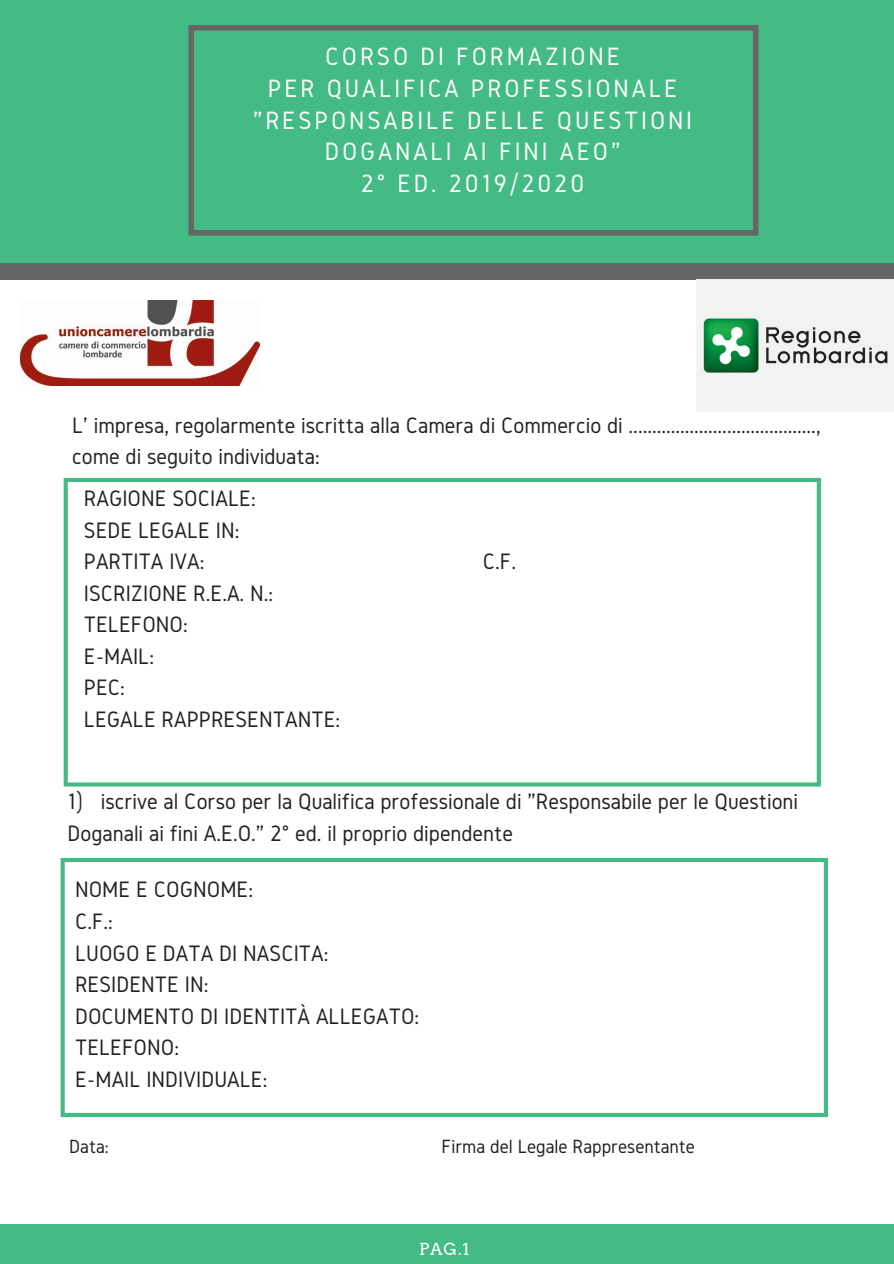
<style>
.page{position:relative;width:894px;height:1264px;background:#fff}
.page>*{position:absolute;margin:0;border:0;box-sizing:border-box;transform-origin:0 0}
.t1{font:26.1px/31.5px "Gidole";letter-spacing:.11em;color:#fff;text-align:center}
.t2{font:23.25px/31.5px "Gidole";color:#222}
.t3{font:19.8px "Gidole";color:#222}
.t4{font:16.5px "Arvo";color:#fff}
</style>
<div class="page">
<div style="left:0;top:248px;width:893px;height:31px;background:#666"></div>
<div style="left:0;top:0;width:893px;height:262px;background:#44bb85"></div>
<div style="left:0;top:1224px;width:893px;height:39px;background:#44bb85"></div>
<svg style="left:188px;top:25px;width:570px;height:211px"></svg>
<svg style="left:64px;top:478px;width:756px;height:308px"></svg>
<svg style="left:61px;top:858px;width:766px;height:258px"></svg>
<img style="left:21px;top:300px;width:238px;height:86px">
<img style="left:696px;top:279px;width:197px;height:132px">
<p class="t1" style="left:253px;top:41px;width:440px">CORSO DI FORMAZIONE<br>PER QUALIFICA PROFESSIONALE "RESPONSABILE DELLE QUESTIONI<br>DOGANALI AI FINI AEO"<br>2° ED. 2019/2020</p>
<p class="t2" style="left:72px;top:409px;width:749px">L' impresa, regolarmente iscritta alla Camera di Commercio di ........................................, come di seguito individuata:</p>
<p class="t2" style="left:84px;top:482px;width:173px">RAGIONE SOCIALE:<br>SEDE LEGALE IN:<br>PARTITA IVA:</p>
<p class="t2" style="left:84px;top:577px;width:258px">ISCRIZIONE R.E.A. N.:<br>TELEFONO:<br>E-MAIL:<br>PEC:<br>LEGALE RAPPRESENTANTE:</p>
<p class="t2" style="left:482px;top:545px;width:35px">C.F.</p>
<p class="t2" style="left:68px;top:785px;width:732px">1) iscrive al Corso per la Qualifica professionale di "Responsabile per le Questioni<br>Doganali ai fini A.E.O.” 2° ed. il proprio dipendente</p>
<p class="t2" style="left:75px;top:873px;width:345px">NOME E COGNOME:<br>C.F.:<br>LUOGO E DATA DI NASCITA:<br>RESIDENTE IN:<br>DOCUMENTO DI IDENTITÀ ALLEGATO:<br>TELEFONO:<br>E-MAIL INDIVIDUALE:</p>
<p class="t3" style="left:69px;top:1135px;width:41px">Data:</p>
<p class="t3" style="left:441px;top:1135px;width:255px">Firma del Legale Rappresentante</p>
<p class="t4" style="left:419px;top:1239px;width:52px">PAG.1</p>
</div>
